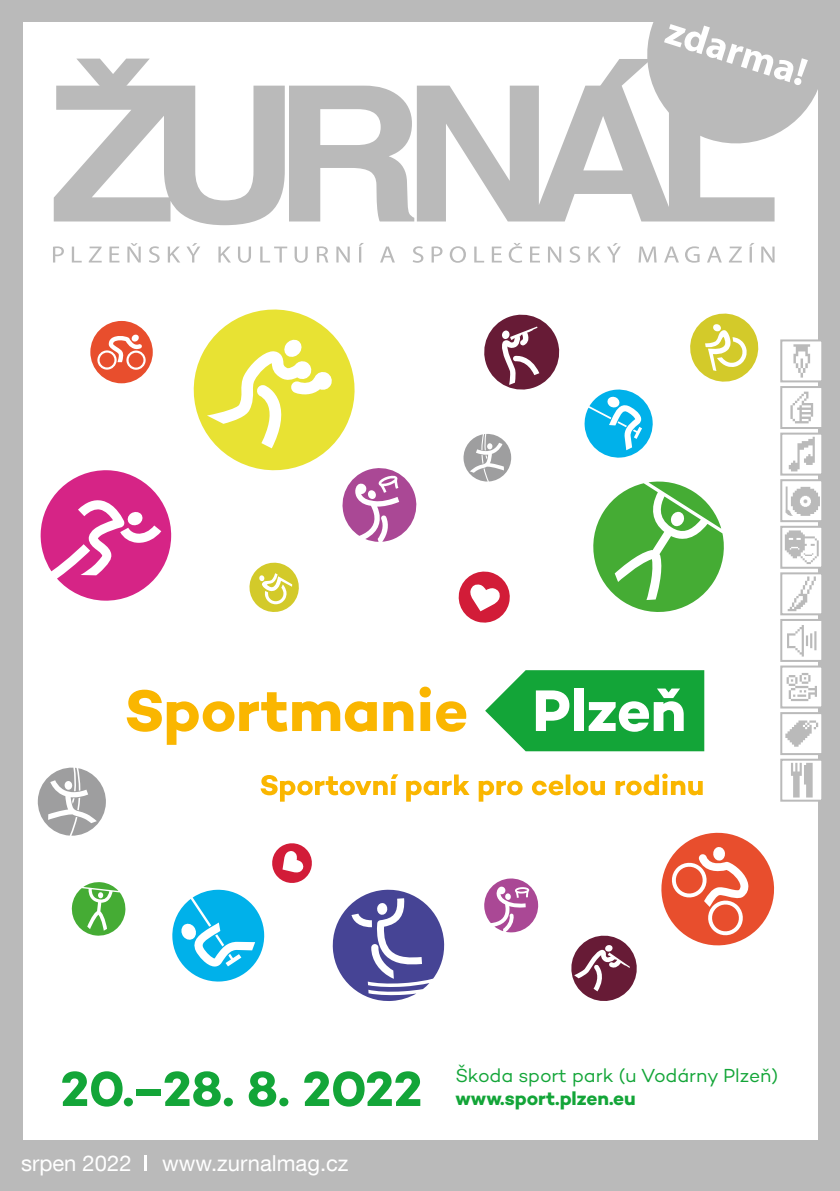
<style>
.page{position:relative;width:840px;height:1191px;background:#fff}
.page>*{position:absolute;margin:0;border:0;box-sizing:border-box;transform-origin:0 0}
.t1{font:700 50px "Campton";letter-spacing:-.005em;color:#13a538}
.t2{font:22px "Helvetica Neue LT Com";color:#fff}
.t3{font:19.2px "Campton";letter-spacing:-.01em;color:#13a538}
.t4{font:700 19.2px "Campton";letter-spacing:-.005em;color:#13a538}
</style>
<div class="page">
<div style="left:0;top:0;width:839px;height:1191px;background:#bababa"></div>
<div style="left:23px;top:23px;width:793px;height:1117px;background:#fff"></div>
<svg style="left:144px;top:1155px;width:2px;height:16px"></svg>
<div style="left:780px;top:433px;width:41px;height:41px;background:#fff"></div>
<div style="left:779px;top:432px;width:43px;height:43px;border:2px solid #bababa"></div>
<div style="left:780px;top:666px;width:41px;height:41px;background:#fff"></div>
<div style="left:779px;top:665px;width:43px;height:43px;border:2px solid #bababa"></div>
<div style="left:780px;top:573px;width:41px;height:41px;background:#fff"></div>
<div style="left:779px;top:572px;width:43px;height:43px;border:2px solid #bababa"></div>
<div style="left:780px;top:759px;width:41px;height:41px;background:#fff"></div>
<div style="left:779px;top:758px;width:43px;height:43px;border:2px solid #bababa"></div>
<div style="left:780px;top:713px;width:41px;height:41px;background:#fff"></div>
<div style="left:779px;top:712px;width:43px;height:43px;border:2px solid #bababa"></div>
<div style="left:780px;top:340px;width:41px;height:41px;background:#fff"></div>
<div style="left:779px;top:339px;width:43px;height:43px;border:2px solid #bababa"></div>
<div style="left:780px;top:620px;width:41px;height:41px;background:#fff"></div>
<div style="left:779px;top:619px;width:43px;height:43px;border:2px solid #bababa"></div>
<div style="left:780px;top:387px;width:41px;height:41px;background:#fff"></div>
<div style="left:779px;top:386px;width:43px;height:43px;border:2px solid #bababa"></div>
<div style="left:780px;top:480px;width:41px;height:41px;background:#fff"></div>
<div style="left:779px;top:479px;width:43px;height:43px;border:2px solid #bababa"></div>
<svg style="left:782px;top:529px;width:37px;height:37px"></svg>
<div style="left:779px;top:526px;width:43px;height:43px;border:2px solid #bababa"></div>
<svg style="left:788px;top:437px;width:26px;height:34px"></svg>
<svg style="left:786px;top:673px;width:30px;height:28px"></svg>
<svg style="left:787px;top:576px;width:28px;height:35px"></svg>
<svg style="left:791px;top:763px;width:21px;height:34px"></svg>
<svg style="left:785px;top:720px;width:32px;height:26px"></svg>
<svg style="left:793px;top:344px;width:16px;height:33px"></svg>
<svg style="left:787px;top:625px;width:29px;height:31px"></svg>
<svg style="left:790px;top:391px;width:22px;height:32px"></svg>
<svg style="left:785px;top:486px;width:34px;height:30px"></svg>
<svg style="left:784px;top:530px;width:34px;height:34px"></svg>
<svg style="left:54px;top:59px;width:231px;height:166px"></svg>
<svg style="left:289px;top:86px;width:485px;height:135px;fill:#bababa"></svg>
<svg style="left:53px;top:246px;width:11px;height:16px"></svg>
<svg style="left:72px;top:246px;width:10px;height:16px"></svg>
<svg style="left:89px;top:246px;width:13px;height:16px"></svg>
<svg style="left:109px;top:246px;width:10px;height:16px"></svg>
<svg style="left:127px;top:243px;width:14px;height:19px"></svg>
<svg style="left:149px;top:246px;width:10px;height:17px"></svg>
<svg style="left:168px;top:246px;width:12px;height:16px"></svg>
<svg style="left:186px;top:243px;width:14px;height:19px"></svg>
<svg style="left:218px;top:246px;width:13px;height:16px"></svg>
<svg style="left:238px;top:246px;width:13px;height:17px"></svg>
<svg style="left:260px;top:246px;width:27px;height:16px"></svg>
<svg style="left:294px;top:246px;width:13px;height:17px"></svg>
<svg style="left:317px;top:246px;width:11px;height:16px"></svg>
<svg style="left:336px;top:246px;width:13px;height:16px"></svg>
<svg style="left:359px;top:243px;width:5px;height:19px"></svg>
<svg style="left:380px;top:246px;width:14px;height:16px"></svg>
<svg style="left:413px;top:246px;width:10px;height:17px"></svg>
<svg style="left:431px;top:246px;width:11px;height:16px"></svg>
<svg style="left:449px;top:246px;width:16px;height:17px"></svg>
<svg style="left:474px;top:246px;width:10px;height:16px"></svg>
<svg style="left:491px;top:246px;width:10px;height:16px"></svg>
<svg style="left:508px;top:243px;width:14px;height:20px"></svg>
<svg style="left:530px;top:246px;width:9px;height:16px"></svg>
<svg style="left:548px;top:246px;width:13px;height:16px"></svg>
<svg style="left:569px;top:246px;width:11px;height:17px"></svg>
<svg style="left:588px;top:246px;width:12px;height:16px"></svg>
<svg style="left:607px;top:243px;width:13px;height:19px"></svg>
<svg style="left:638px;top:246px;width:18px;height:16px"></svg>
<svg style="left:664px;top:246px;width:14px;height:16px"></svg>
<svg style="left:685px;top:246px;width:14px;height:17px"></svg>
<svg style="left:707px;top:246px;width:14px;height:16px"></svg>
<svg style="left:729px;top:246px;width:12px;height:16px"></svg>
<svg style="left:749px;top:243px;width:5px;height:19px"></svg>
<svg style="left:761px;top:246px;width:13px;height:16px"></svg>
<svg style="left:690px;top:313px;width:69px;height:69px"></svg>
<svg style="left:249px;top:562px;width:50px;height:50px"></svg>
<svg style="left:458px;top:571px;width:52px;height:52px"></svg>
<svg style="left:484px;top:878px;width:54px;height:54px"></svg>
<svg style="left:193px;top:309px;width:224px;height:233px"></svg>
<svg style="left:571px;top:935px;width:66px;height:66px"></svg>
<svg style="left:484px;top:314px;width:76px;height:76px"></svg>
<svg style="left:90px;top:321px;width:63px;height:62px"></svg>
<svg style="left:661px;top:832px;width:114px;height:114px"></svg>
<svg style="left:40px;top:470px;width:132px;height:131px"></svg>
<svg style="left:37px;top:767px;width:69px;height:69px"></svg>
<svg style="left:463px;top:434px;width:48px;height:48px"></svg>
<svg style="left:332px;top:889px;width:112px;height:112px"></svg>
<svg style="left:593px;top:481px;width:131px;height:131px"></svg>
<svg style="left:71px;top:882px;width:55px;height:54px"></svg>
<svg style="left:584px;top:389px;width:69px;height:69px"></svg>
<svg style="left:172px;top:843px;width:140px;height:139px"></svg>
<svg style="left:260px;top:773px;width:442px;height:28px"></svg>
<svg style="left:485px;top:670px;width:219px;height:81px"></svg>
<svg style="left:127px;top:689px;width:249px;height:56px"></svg>
<svg style="left:383px;top:701px;width:30px;height:30px"></svg>
<svg style="left:419px;top:686px;width:11px;height:45px"></svg>
<svg style="left:436px;top:701px;width:30px;height:31px"></svg>
<svg style="left:599px;top:0;width:241px;height:154px"></svg>
<h1 class="t1" style="left:61px;top:1057px;width:363px">20.–28. 8. 2022</h1>
<p class="t3" style="left:455px;top:1063px;width:324px">Škoda sport park (u Vodárny Plzeň)</p>
<p class="t4" style="left:455px;top:1085px;width:182px">www.sport.plzen.eu</p>
<p class="t2" style="left:21px;top:1149px;width:112px">srpen 2022</p>
<p class="t2" style="left:162px;top:1149px;width:188px">www.zurnalmag.cz</p>
</div>
